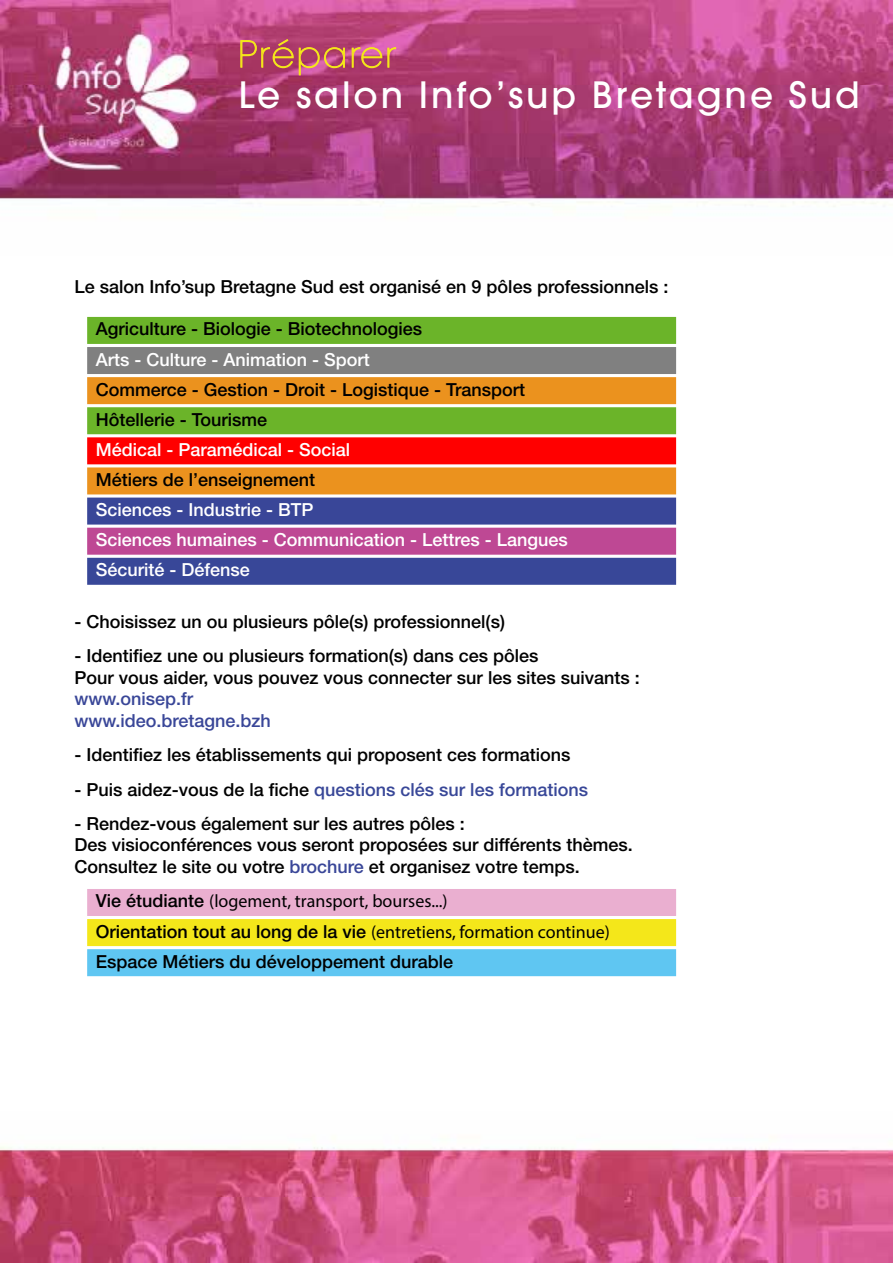
<style>
.page{position:relative;width:893px;height:1263px;background:#fff}
.page>*{position:absolute;margin:0;border:0;box-sizing:border-box;transform-origin:0 0}
.t1{font:500 36px "Avant Garde";letter-spacing:.08em;color:#fff}
.t2{font:500 18px/21.6px "Helvetica Neue";color:#000}
.t3{font:500 18px/30.2px "Helvetica Neue";color:#fff}
.t4{font:18px/30.2px "Myriad Pro";color:#000}
.t5{font:500 18px "Helvetica Neue";color:#384798}
.t6{font:500 18px/21.6px "Helvetica Neue";color:#394698}
.s1{color:#000}
.s2{color:#394698}
.s3{font-family:"Helvetica Neue";font-weight:500}
</style>
<div class="page">
<img style="left:0;top:0;width:893px;height:1263px">
<div style="left:87px;top:317px;width:589px;height:27px;background:#6bb429"></div>
<div style="left:87px;top:347px;width:589px;height:27px;background:#808080"></div>
<div style="left:87px;top:377px;width:589px;height:27px;background:#eb921e"></div>
<div style="left:87px;top:407px;width:589px;height:27px;background:#6bb429"></div>
<div style="left:87px;top:437px;width:589px;height:27px;background:#f00"></div>
<div style="left:87px;top:467px;width:589px;height:27px;background:#eb921e"></div>
<div style="left:87px;top:498px;width:589px;height:27px;background:#394698"></div>
<div style="left:87px;top:528px;width:589px;height:27px;background:#be4894"></div>
<div style="left:87px;top:558px;width:589px;height:27px;background:#384798"></div>
<div style="left:87px;top:889px;width:589px;height:27px;background:#eaafd0"></div>
<div style="left:87px;top:919px;width:589px;height:27px;background:#f4e71a"></div>
<div style="left:87px;top:949px;width:589px;height:27px;background:#5fc6f2"></div>
<svg style="left:240px;top:39px;width:105px;height:36px;background:#bb5a62"></svg>
<svg style="left:352px;top:47px;width:44px;height:21px"></svg>
<h1 class="t1" style="left:238px;top:81px;width:623px">Le salon Info’sup Bretagne Sud</h1>
<p class="t2" style="left:74px;top:277px;width:595px">Le salon Info’sup Bretagne Sud est organisé en 9 pôles professionnels :</p>
<p class="t2" style="left:96px;top:320px;width:328px">Agriculture - Biologie - Biotechnologies</p>
<p class="t3" style="left:96px;top:346px;width:276px">Arts - Culture - Animation - Sport</p>
<p class="t2" style="left:96px;top:376px;width:431px;line-height:30.2px">Commerce - Gestion - Droit - Logistique - Transport<br>Hôtellerie - Tourisme</p>
<p class="t3" style="left:96px;top:436px;width:256px">Médical - Paramédical - Social</p>
<p class="t2" style="left:96px;top:470px;width:221px">Métiers de l’enseignement</p>
<p class="t3" style="left:96px;top:496px;width:474px">Sciences - Industrie - BTP<br>Sciences humaines - Communication - Lettres - Langues<br>Sécurité - Défense</p>
<p class="t2" style="left:74px;top:612px;width:432px">- Choisissez un ou plusieurs pôle(s) professionnel(s)</p>
<p class="t2" style="left:74px;top:646px;width:567px">- Identifiez une ou plusieurs formation(s) dans ces pôles<br>Pour vous aider, vous pouvez vous connecter sur les sites suivants :</p>
<p class="t6" style="left:74px;top:690px;width:198px">www.onisep.fr www.ideo.bretagne.bzh</p>
<p class="t2" style="left:74px;top:746px;width:498px">- Identifiez les établissements qui proposent ces formations</p>
<p class="t5" style="left:74px;top:782px;width:515px"><span class="s1">- Puis aidez-vous de la fiche</span> questions clés sur les formations</p>
<p class="t2" style="left:74px;top:814px;width:560px">- Rendez-vous également sur les autres pôles :<br>Des visioconférences vous seront proposées sur différents thèmes.<br>Consultez le site ou votre <span class="s2">brochure</span> et organisez votre temps.</p>
<p class="t4" style="left:96px;top:888px;width:516px"><span class="s3">Vie étudiante</span> (logement, transport, bourses...)<br><span class="s3">Orientation tout au long de la vie</span> (entretiens, formation continue)</p>
<p class="t2" style="left:96px;top:952px;width:359px">Espace Métiers du développement durable</p>
</div>
